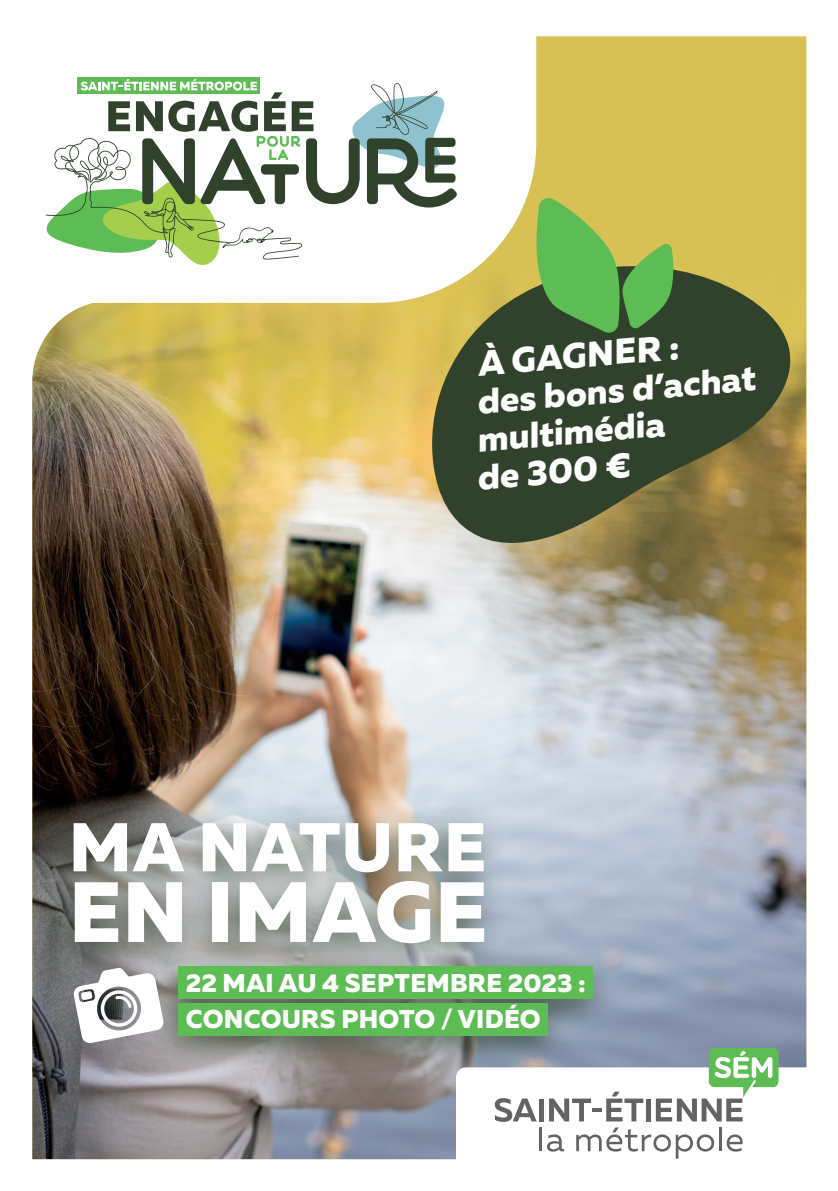
<style>
.page{position:relative;width:838px;height:1191px;background:#fff}
.page>*{position:absolute;margin:0;border:0;box-sizing:border-box;transform-origin:0 0}
.t1{font:800 85.2px "Muller";letter-spacing:.01em;color:#fff}
.t2{font:800 68.8px "Muller";letter-spacing:.015em;color:#fff}
.t3{font:800 35.4px/37.8px "Muller";color:#fff}
.t4{font:800 25.6px "Muller";letter-spacing:.01em;color:#fff}
</style>
<div class="page">
<div style="left:536px;top:36px;width:269px;height:229px;background:#d8c154"></div>
<img style="left:32px;top:265px;width:773px;height:894px">
<svg style="left:32px;top:77px;width:504px;height:226px"></svg>
<svg style="left:455px;top:1067px;width:352px;height:93px"></svg>
<hr style="left:539px;top:1127px;width:3px;height:24px;background:#636366">
<svg style="left:546px;top:1134px;width:18px;height:17px"></svg>
<svg style="left:576px;top:1127px;width:137px;height:31px"></svg>
<hr style="left:718px;top:1127px;width:3px;height:24px;background:#636366">
<svg style="left:726px;top:1134px;width:17px;height:17px"></svg>
<svg style="left:494px;top:1098px;width:42px;height:24px"></svg>
<div style="left:539px;top:1098px;width:5px;height:23px;background:#636366"></div>
<svg style="left:548px;top:1098px;width:42px;height:23px"></svg>
<hr style="left:591px;top:1108px;width:10px;height:4px;background:#636366">
<svg style="left:606px;top:1091px;width:37px;height:30px"></svg>
<hr style="left:646px;top:1098px;width:4px;height:23px;background:#636366">
<svg style="left:655px;top:1048px;width:123px;height:73px"></svg>
<div style="left:77px;top:78px;width:183px;height:16px;background:#5ebc55"></div>
<svg style="left:40px;top:79px;width:416px;height:187px"></svg>
<div style="left:40px;top:804px;width:576px;height:269px;background:#30422c;opacity:.75"></div>
<div style="left:178px;top:966px;width:414px;height:33px;background:#5ebc55"></div>
<div style="left:178px;top:1003px;width:370px;height:32px;background:#5ebc55"></div>
<svg style="left:425px;top:251px;width:371px;height:308px;background:#65683f"></svg>
<svg style="left:534px;top:196px;width:139px;height:139px;background:#7aa94e"></svg>
<svg style="left:73px;top:967px;width:90px;height:76px"></svg>
<p class="t3" style="left:465px;top:346px;width:287px;rotate:-5deg">À GAGNER :<br>des bons d’achat multimédia<br>de 300 €</p>
<p class="t2" style="left:69px;top:804px;width:418px">MA NATURE</p>
<p class="t1" style="left:69px;top:858px;width:420px">EN IMAGE</p>
<p class="t4" style="left:186px;top:967px;width:401px">22 MAI AU 4 SEPTEMBRE 2023 :</p>
<p class="t4" style="left:186px;top:1003px;width:356px">CONCOURS PHOTO / VIDÉO</p>
</div>
